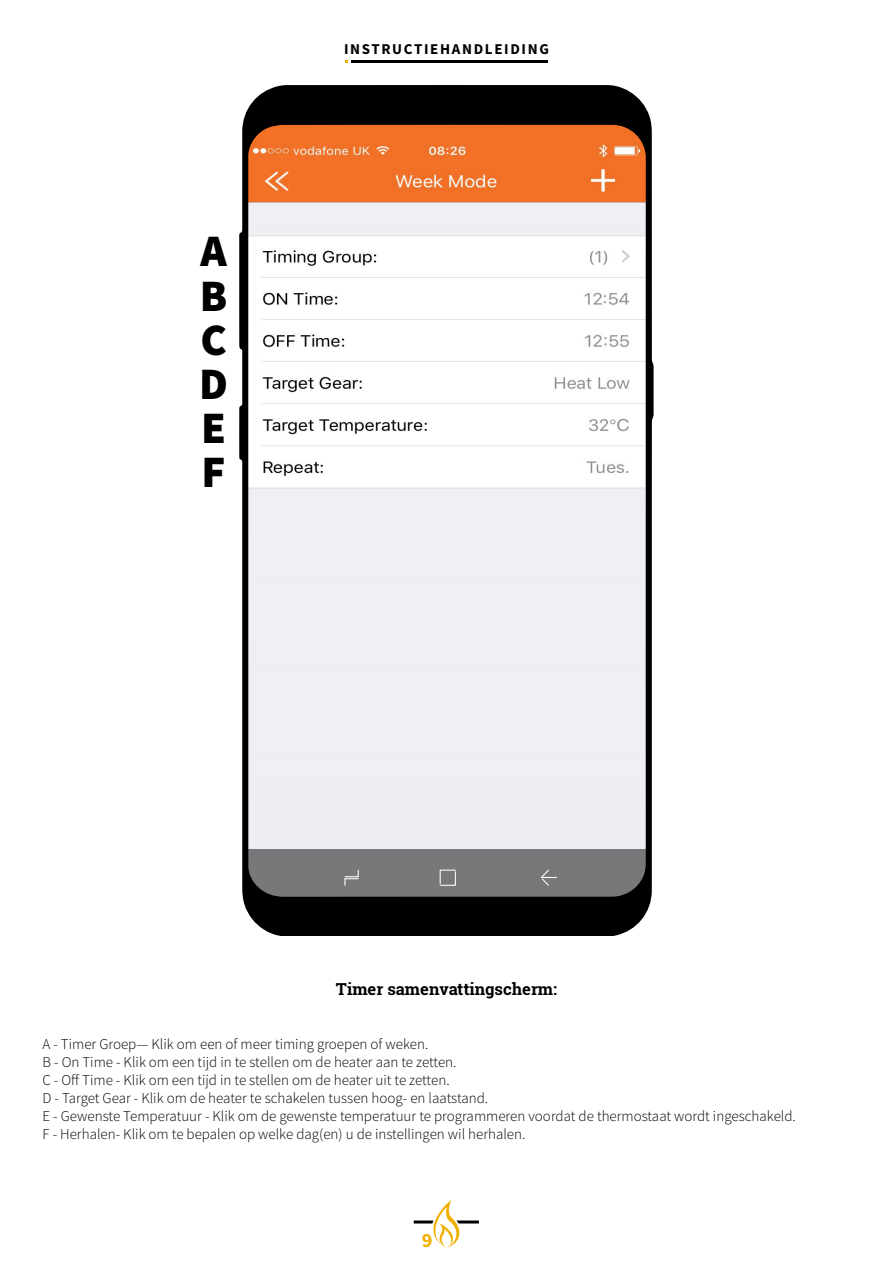
<style>
.page{position:relative;width:893px;height:1263px;background:#fff}
.page>*{position:absolute;margin:0;border:0;box-sizing:border-box;transform-origin:0 0}
.Head_2{font:900 45px "Source Sans Pro";color:#000}
.t1{font:700 20.25px "Source Sans Pro";color:#f1b005}
.Head{font:700 16.5px "Roboto Slab";color:#000}
.t2{font:300 15px "Source Sans Pro";color:#000}
.t3{font:700 15px "Source Sans Pro";letter-spacing:.11em;color:#000}
</style>
<div class="page">
<hr style="left:351px;top:60px;width:197px;height:3px;background:#000">
<svg style="left:414px;top:1200px;width:65px;height:48px"></svg>
<svg style="left:239px;top:85px;width:415px;height:850px"></svg>
<div style="left:248px;top:850px;width:399px;height:47px;background:#78777a"></div>
<svg style="left:344px;top:869px;width:15px;height:17px"></svg>
<svg style="left:439px;top:869px;width:17px;height:17px"></svg>
<svg style="left:541px;top:869px;width:16px;height:17px"></svg>
<p class="Head_2" style="left:200px;top:220px;width:28px">A</p>
<p class="Head_2" style="left:200px;top:264px;width:29px">B</p>
<p class="Head_2" style="left:200px;top:309px;width:28px">C</p>
<p class="Head_2" style="left:199px;top:353px;width:30px">D</p>
<p class="Head_2" style="left:201px;top:397px;width:27px">E</p>
<p class="Head_2" style="left:202px;top:441px;width:26px">F</p>
<p class="t3" style="left:344px;top:39px;width:206px">INSTRUCTIEHANDLEIDING</p>
<p class="Head" style="left:336px;top:978px;width:223px">Timer samenvattingscherm:</p>
<p class="t2" style="left:43px;top:1035px;width:387px">A - Timer Groep— Klik om een of meer timing groepen of weken.</p>
<p class="t2" style="left:43px;top:1053px;width:416px">B - On Time - Klik om een tijd in te stellen om de heater aan te zetten.</p>
<p class="t2" style="left:43px;top:1071px;width:409px">C - Off Time - Klik om een tijd in te stellen om de heater uit te zetten.</p>
<p class="t2" style="left:43px;top:1089px;width:447px">D - Target Gear - Klik om de heater te schakelen tussen hoog- en laatstand.</p>
<p class="t2" style="left:43px;top:1107px;width:755px">E - Gewenste Temperatuur - Klik om de gewenste temperatuur te programmeren voordat de thermostaat wordt ingeschakeld.</p>
<p class="t2" style="left:43px;top:1125px;width:484px">F - Herhalen- Klik om te bepalen op welke dag(en) u de instellingen wil herhalen.</p>
<h2 class="t1" style="left:422px;top:1227px;width:12px">9</h2>
</div>
